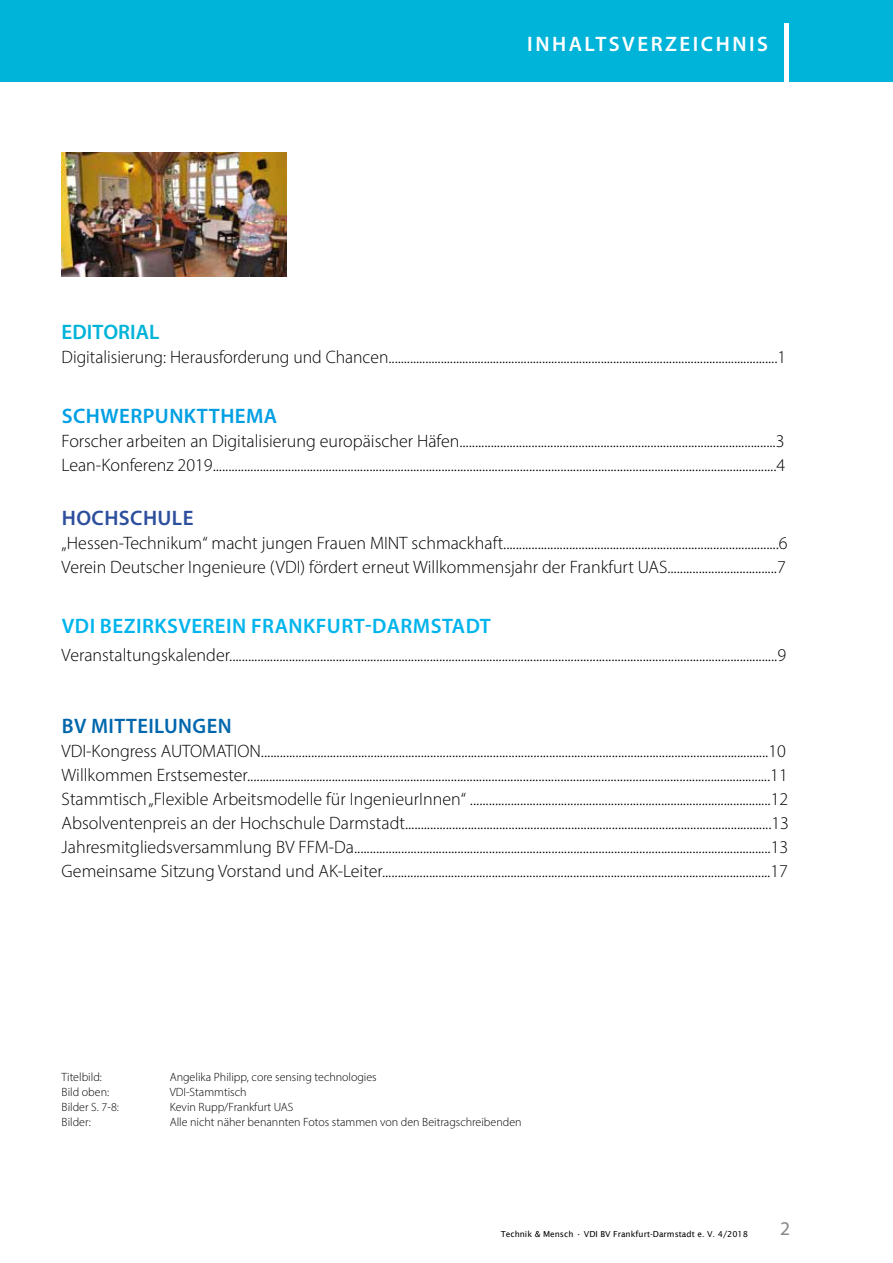
<style>
.page{position:relative;width:893px;height:1263px;background:#fff}
.page>*{position:absolute;margin:0;border:0;box-sizing:border-box;transform-origin:0 0}
.t1{font:600 21px "Myriad Pro";letter-spacing:.02em;color:#00b4ec}
.t2{font:600 21px "Myriad Pro";letter-spacing:.12em;color:#fff}
.t3{font:600 21px "Myriad Pro";letter-spacing:.02em;color:#009fe3}
.t4{font:600 21px "Myriad Pro";letter-spacing:.02em;color:#0067ad}
.t5{font:600 21px "Myriad Pro";letter-spacing:.02em;color:#2d4e9d}
.t6{font:600 21px "Myriad Pro";color:#00b3d9}
.t7{font:19.5px "Myriad Pro";color:#878787}
.t8{font:300 18px/24px "Myriad Pro";color:#000}
.t9{font:300 12px "Myriad Pro";color:#000}
.t10{font:8.25px "Lucida Sans";color:#000}
</style>
<div class="page">
<div style="left:0;top:0;width:893px;height:82px;background:#00b3d9"></div>
<img style="left:62px;top:153px;width:224px;height:123px">
<hr style="left:785px;top:24px;width:4px;height:58px;background:#fff">
<p class="t2" style="left:527px;top:31px;width:242px">INHALTSVERZEICHNIS</p>
<p class="t6" style="left:62px;top:318px;width:99px">EDITORIAL</p>
<p class="t8" style="left:62px;top:345px;width:726px">Digitalisierung: Herausforderung und Chancen..............................................................................................................................1</p>
<p class="t3" style="left:62px;top:402px;width:217px">SCHWERPUNKTTHEMA</p>
<p class="t8" style="left:62px;top:429px;width:725px">Forscher arbeiten an Digitalisierung europäischer Häfen.....................................................................................................3<br>Lean-Konferenz 2019....................................................................................................................................................................................4</p>
<p class="t5" style="left:62px;top:504px;width:133px">HOCHSCHULE</p>
<p class="t8" style="left:62px;top:531px;width:727px">„Hessen-Technikum“ macht jungen Frauen MINT schmackhaft........................................................................................6<br>Verein Deutscher Ingenieure (VDI) fördert erneut Willkommensjahr der Frankfurt UAS...................................7</p>
<p class="t1" style="left:62px;top:612px;width:431px">VDI BEZIRKSVEREIN FRANKFURT-DARMSTADT</p>
<p class="t8" style="left:62px;top:643px;width:726px">Veranstaltungskalender...............................................................................................................................................................................9</p>
<p class="t4" style="left:62px;top:713px;width:171px">BV MITTEILUNGEN</p>
<p class="t8" style="left:62px;top:739px;width:729px">VDI-Kongress AUTOMATION..................................................................................................................................................................10<br>Willkommen Erstsemester.......................................................................................................................................................................11<br>Stammtisch „Flexible Arbeitsmodelle für IngenieurInnen“ ................................................................................................12<br>Absolventenpreis an der Hochschule Darmstadt.....................................................................................................................13<br>Jahresmitgliedsversammlung BV FFM-Da.....................................................................................................................................13<br>Gemeinsame Sitzung Vorstand und AK-Leiter............................................................................................................................17</p>
<p class="t9" style="left:62px;top:1069px;width:42px">Titelbild:</p>
<p class="t9" style="left:170px;top:1069px;width:209px">Angelika Philipp, core sensing technologies</p>
<p class="t9" style="left:62px;top:1084px;width:49px">Bild oben:</p>
<p class="t9" style="left:170px;top:1084px;width:78px">VDI-Stammtisch</p>
<p class="t9" style="left:62px;top:1099px;width:59px">Bilder S. 7-8:</p>
<p class="t9" style="left:170px;top:1099px;width:125px">Kevin Rupp/Frankfurt UAS</p>
<p class="t9" style="left:62px;top:1114px;width:31px">Bilder:</p>
<p class="t9" style="left:170px;top:1114px;width:353px">Alle nicht näher benannten Fotos stammen von den Beitragschreibenden</p>
<p class="t10" style="left:501px;top:1229px;width:74px">Technik &amp; Mensch</p>
<p class="t10" style="left:584px;top:1229px;width:166px">VDI BV Frankfurt-Darmstadt e. V. 4/2018</p>
<p class="t7" style="left:780px;top:1216px;width:12px">2</p>
</div>
